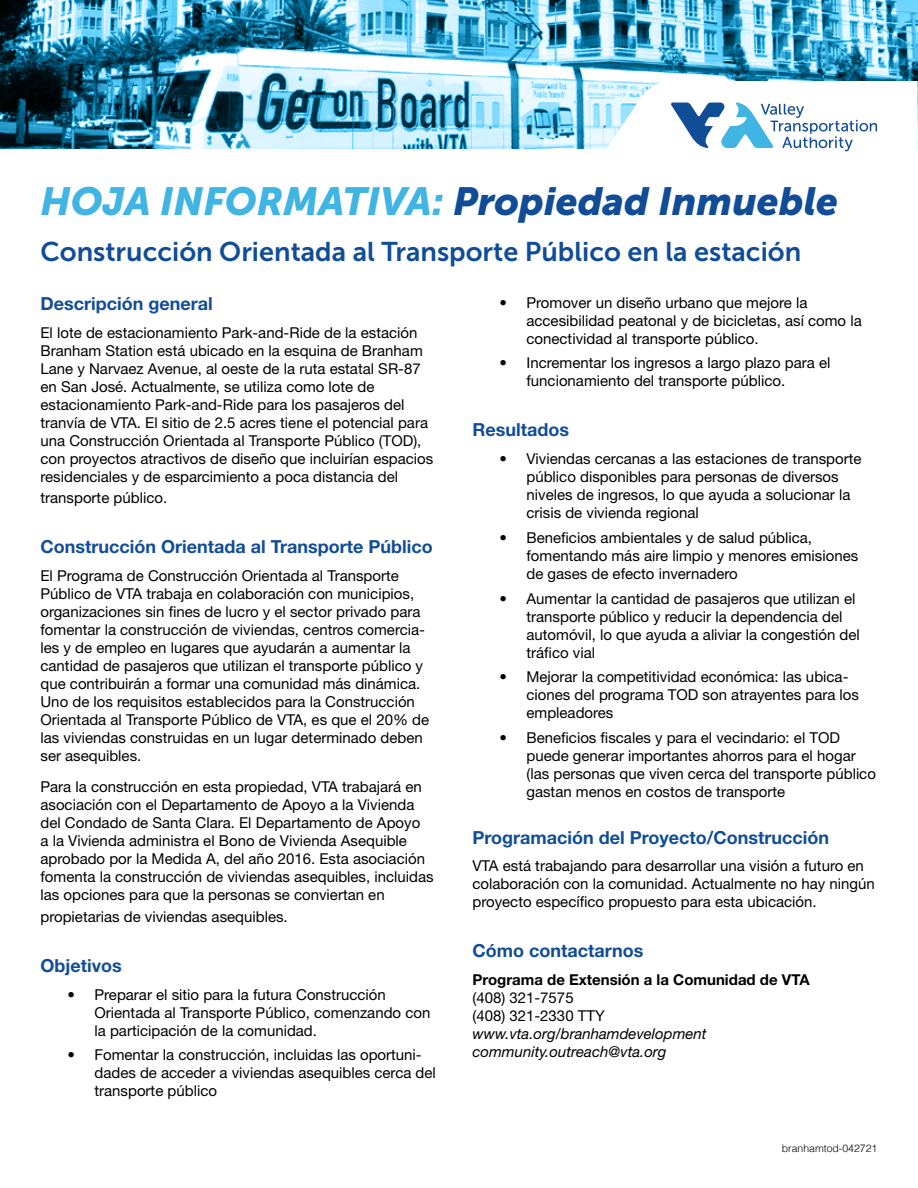
<style>
.page{position:relative;width:918px;height:1188px;background:#fff}
.page>*{position:absolute;margin:0;border:0;box-sizing:border-box;transform-origin:0 0}
.t1{font:italic 39px "Museo Sans 900";color:#114d97}
.t2{font:27px "Museo Sans 700";color:#114d97}
.t3{font:700 18px "Helvetica Neue LT Std";color:#114d97}
.t4{font:15px/18px "Helvetica Neue LT Std";color:#000}
.t5{font:italic 15px/18px "Helvetica Neue LT Std";color:#000}
.t6{font:700 15px "Helvetica Neue LT Std";color:#000}
.t7{font:300 10.5px "Helvetica";color:#000}
.s1{color:#40b4e2}
</style>
<div class="page">
<svg style="left:0;top:0;width:918px;height:148px;background:#62a6c1"></svg>
<svg style="left:587px;top:81px;width:331px;height:71px"></svg>
<h1 class="t1" style="left:40px;top:179px;width:799px"><span class="s1">HOJA INFORMATIVA:</span> Propiedad Inmueble</h1>
<h2 class="t2" style="left:40px;top:236px;width:762px">Construcción Orientada al Transporte Público en la estación</h2>
<p class="t3" style="left:40px;top:292px;width:174px">Descripción general</p>
<p class="t4" style="left:40px;top:323px;width:394px">El lote de estacionamiento Park-and-Ride de la estación Branham Station está ubicado en la esquina de Branham Lane y Narvaez Avenue, al oeste de la ruta estatal SR-87 en San José. Actualmente, se utiliza como lote de estacionamiento Park-and-Ride para los pasajeros del tranvía de VTA. El sitio de 2.5 acres tiene el potencial para una Construcción Orientada al Transporte Público (TOD), con proyectos atractivos de diseño que incluirían espacios residenciales y de esparcimiento a poca distancia del</p>
<p class="t4" style="left:40px;top:489px;width:128px">transporte público.</p>
<p class="t3" style="left:40px;top:536px;width:394px">Construcción Orientada al Transporte Público</p>
<p class="t4" style="left:40px;top:566px;width:390px">El Programa de Construcción Orientada al Transporte Público de VTA trabaja en colaboración con municipios, organizaciones sin fines de lucro y el sector privado para fomentar la construcción de viviendas, centros comercia&shy;les y de empleo en lugares que ayudarán a aumentar la cantidad de pasajeros que utilizan el transporte público y que contribuirán a formar una comunidad más dinámica.<br>Uno de los requisitos establecidos para la Construcción Orientada al Transporte Público de VTA, es que el 20% de las viviendas construidas en un lugar determinado deben ser asequibles.</p>
<p class="t4" style="left:40px;top:778px;width:395px">Para la construcción en esta propiedad, VTA trabajará en asociación con el Departamento de Apoyo a la Vivienda del Condado de Santa Clara. El Departamento de Apoyo<br>a la Vivienda administra el Bono de Vivienda Asequible aprobado por la Medida A, del año 2016. Esta asociación fomenta la construcción de viviendas asequibles, incluidas las opciones para que la personas se conviertan en</p>
<p class="t4" style="left:40px;top:907px;width:249px">propietarias de viviendas asequibles.</p>
<p class="t3" style="left:40px;top:954px;width:83px">Objetivos</p>
<p class="t4" style="left:94px;top:985px;width:337px;text-indent:-27px">• Preparar el sitio para la futura Construcción<br>Orientada al Transporte Público, comenzando con la participación de la comunidad.</p>
<p class="t4" style="left:94px;top:1046px;width:343px;text-indent:-27px">• Fomentar la construcción, incluidas las oportuni&shy;dades de acceder a viviendas asequibles cerca del transporte público</p>
<p class="t4" style="left:526px;top:293px;width:337px;text-indent:-27px">• Promover un diseño urbano que mejore la accesibilidad peatonal y de bicicletas, así como la conectividad al transporte público.</p>
<p class="t4" style="left:526px;top:354px;width:306px;text-indent:-27px">• Incrementar los ingresos a largo plazo para el funcionamiento del transporte público.</p>
<p class="t3" style="left:472px;top:419px;width:98px">Resultados</p>
<p class="t4" style="left:526px;top:450px;width:337px;text-indent:-27px">• Viviendas cercanas a las estaciones de transporte público disponibles para personas de diversos niveles de ingresos, lo que ayuda a solucionar la crisis de vivienda regional</p>
<p class="t4" style="left:526px;top:528px;width:333px;text-indent:-27px">• Beneficios ambientales y de salud pública, fomentando más aire limpio y menores emisiones de gases de efecto invernadero</p>
<p class="t4" style="left:526px;top:589px;width:335px;text-indent:-27px">• Aumentar la cantidad de pasajeros que utilizan el transporte público y reducir la dependencia del automóvil, lo que ayuda a aliviar la congestión del tráfico vial</p>
<p class="t4" style="left:526px;top:668px;width:334px;text-indent:-27px">• Mejorar la competitividad económica: las ubica&shy;ciones del programa TOD son atrayentes para los empleadores</p>
<p class="t4" style="left:526px;top:729px;width:351px;text-indent:-27px">• Beneficios fiscales y para el vecindario: el TOD puede generar importantes ahorros para el hogar (las personas que viven cerca del transporte público gastan menos en costos de transporte</p>
<p class="t3" style="left:472px;top:826px;width:358px">Programación del Proyecto/Construcción</p>
<p class="t4" style="left:472px;top:857px;width:404px">VTA está trabajando para desarrollar una visión a futuro en colaboración con la comunidad. Actualmente no hay ningún proyecto específico propuesto para esta ubicación.</p>
<p class="t3" style="left:472px;top:940px;width:172px">Cómo contactarnos</p>
<p class="t6" style="left:472px;top:970px;width:339px">Programa de Extensión a la Comunidad de VTA</p>
<p class="t4" style="left:472px;top:988px;width:134px">(408) 321-7575 (408) 321-2330 TTY</p>
<p class="t5" style="left:472px;top:1024px;width:236px">www.vta.org/branhamdevelopment community.outreach@vta.org</p>
<p class="t7" style="left:782px;top:1139px;width:97px">branhamtod-042721</p>
</div>
